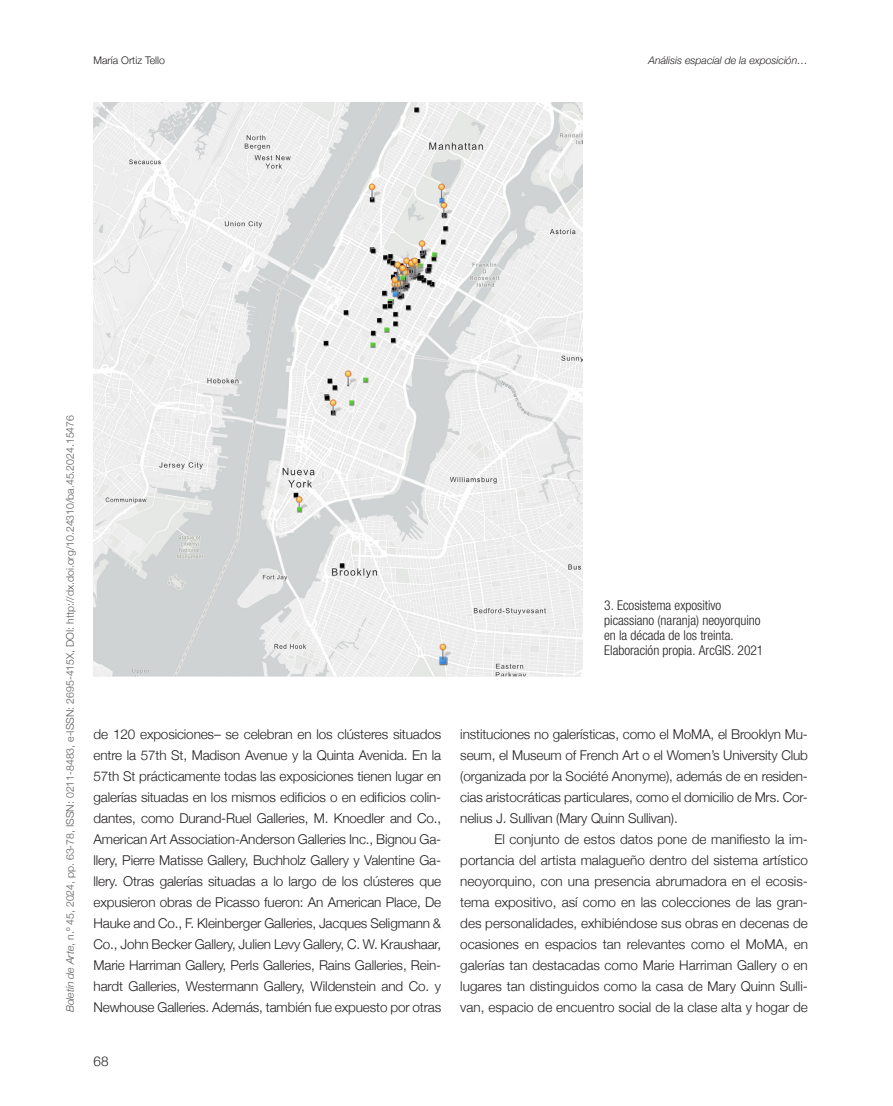
<style>
.page{position:relative;width:893px;height:1106px;background:#fff}
.page>*{position:absolute;margin:0;border:0;box-sizing:border-box;transform-origin:0 0}
.t1{font:300 13.5px/21px "Helvetica Neue";letter-spacing:-.01em;color:#231f20;text-align:justify}
.t2{font:13.5px/15px "Helvetica Neue LT 47 Lt Cn";color:#231f20}
.t3{font:300 10.5px "Helvetica Neue";color:#57585a}
.t4{font:italic 300 10.5px "Helvetica Neue";color:#231f20}
.t5{font:300 10.5px "Helvetica Neue";color:#231f20}
.s1{font-style:italic}
</style>
<div class="page">
<img style="left:94px;top:102px;width:489px;height:574px">
<p class="t5" style="left:94px;top:52px;width:73px">María Ortiz Tello</p>
<p class="t4" style="left:648px;top:52px;width:161px">Análisis espacial de la exposición…</p>
<p class="t3" style="left:62px;top:1012px;width:599px;rotate:-90deg"><span class="s1">Boletín de Arte</span>, n.º 45, 2024, pp. 63-78, ISSN: 0211-8483, e-ISSN: 2695-415X, DOI: http://dx.doi.org/10.24310/ba.45.2024.15476</p>
<p class="t2" style="left:604px;top:598px;width:161px">3. Ecosistema expositivo picassiano (naranja) neoyorquino en la década de los treinta.<br>Elaboración propia. ArcGIS. 2021</p>
<p class="t1" style="left:94px;top:723px;width:349px">de 120 exposiciones– se celebran en los clústeres situados entre la 57th St, Madison Avenue y la Quinta Avenida. En la 57th St prácticamente todas las exposiciones tienen lugar en galerías situadas en los mismos edificios o en edificios colin&shy;dantes, como Durand-Ruel Galleries, M. Knoedler and Co., American Art Association-Anderson Galleries Inc., Bignou Ga&shy;llery, Pierre Matisse Gallery, Buchholz Gallery y Valentine Ga&shy;llery. Otras galerías situadas a lo largo de los clústeres que expusieron obras de Picasso fueron: An American Place, De Hauke and Co., F. Kleinberger Galleries, Jacques Seligmann &amp; Co., John Becker Gallery, Julien Levy Gallery, C. W. Kraushaar, Marie Harriman Gallery, Perls Galleries, Rains Galleries, Rein&shy;hardt Galleries, Westermann Gallery, Wildenstein and Co. y Newhouse Galleries. Además, también fue expuesto por otras</p>
<p class="t1" style="left:460px;top:723px;width:349px">instituciones no galerísticas, como el MoMA, el Brooklyn Mu&shy;seum, el Museum of French Art o el Women’s University Club (organizada por la Société Anonyme), además de en residen&shy;cias aristocráticas particulares, como el domicilio de Mrs. Cor&shy;nelius J. Sullivan (Mary Quinn Sullivan).</p>
<p class="t1" style="left:460px;top:828px;width:349px;text-indent:34px">El conjunto de estos datos pone de manifiesto la im&shy;portancia del artista malagueño dentro del sistema artístico neoyorquino, con una presencia abrumadora en el ecosis&shy;tema expositivo, así como en las colecciones de las gran&shy;des personalidades, exhibiéndose sus obras en decenas de ocasiones en espacios tan relevantes como el MoMA, en galerías tan destacadas como Marie Harriman Gallery o en lugares tan distinguidos como la casa de Mary Quinn Sulli&shy;van, espacio de encuentro social de la clase alta y hogar de</p>
<p class="t1" style="left:94px;top:1049px;width:17px">68</p>
</div>
